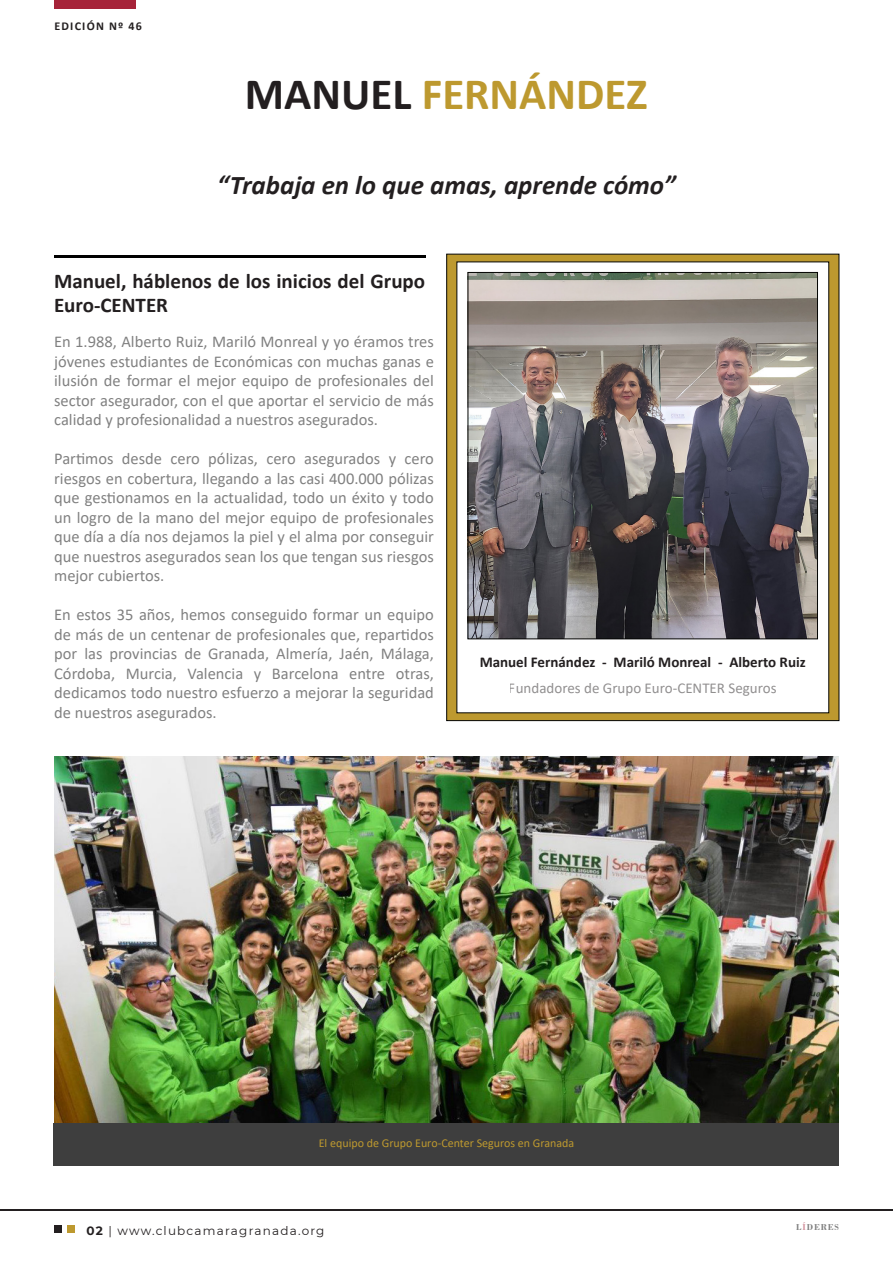
<style>
.page{position:relative;width:893px;height:1263px;background:#fff}
.page>*{position:absolute;margin:0;border:0;box-sizing:border-box;transform-origin:0 0}
.t1{font:700 45px "Calibri";color:#bd992f}
.t2{font:italic 700 27px "Calibri";color:#231f20}
.t3{font:700 21px/24px "Calibri";color:#231f20}
.t4{font:16.5px/19.5px "Calibri";color:#000;text-align:justify}
.t5{font:700 15px "Calibri";color:#231f20}
.t6{font:15px "Calibri";color:#231f20}
.t7{font:12px "Calibri";color:#bd992f}
.t8{font:12px "Montserrat";letter-spacing:.1em;color:#231f20}
.t9{font:700 12px "Calibri";letter-spacing:.1em;color:#231f20}
.t10{font:700 9px "Bodoni";letter-spacing:.1em;color:#000}
.s1{color:#231f20}
.s2{font-weight:700}
.s3{color:#a62339}
</style>
<div class="page">
<div style="left:54px;top:1225px;width:7px;height:7px;background:#231f20"></div>
<div style="left:68px;top:1225px;width:7px;height:7px;background:#bd992f"></div>
<img style="left:54px;top:756px;width:784px;height:367px">
<svg style="left:446px;top:254px;width:393px;height:467px"></svg>
<img style="left:470px;top:274px;width:346px;height:363px">
<div style="left:468px;top:272px;width:350px;height:367px;border:1px solid #040503"></div>
<hr style="left:54px;top:256px;width:371px;height:2px;background:#000">
<div style="left:54px;top:1123px;width:785px;height:43px;background:#3e3e3e"></div>
<div style="left:54px;top:0;width:82px;height:9px;background:#a62339"></div>
<hr style="left:0;top:1209px;width:893px;height:1px;background:#231f20">
<p class="t9" style="left:55px;top:18px;width:89px">EDICIÓN Nº 46</p>
<p class="t1" style="left:245px;top:62px;width:404px"><span class="s1">MANUEL</span> FERNÁNDEZ</p>
<p class="t2" style="left:217px;top:166px;width:460px">“Trabaja en lo que amas, aprende cómo”</p>
<p class="t3" style="left:54px;top:269px;width:373px">Manuel, háblenos de los inicios del Grupo<br>Euro-CENTER</p>
<p class="t4" style="left:54px;top:331px;width:381px">En 1.988, Alberto Ruiz, Mariló Monreal y yo éramos tres jóvenes estudiantes de Económicas con muchas ganas e ilusión de formar el mejor equipo de profesionales del sector asegurador, con el que aportar el servicio de más calidad y profesionalidad a nuestros asegurados.</p>
<p class="t4" style="left:54px;top:448px;width:381px">Partimos desde cero pólizas, cero asegurados y cero riesgos en cobertura, llegando a las casi 400.000 pólizas que gestionamos en la actualidad, todo un éxito y todo un logro de la mano del mejor equipo de profesionales que día a día nos dejamos la piel y el alma por conseguir que nuestros asegurados sean los que tengan sus riesgos mejor cubiertos.</p>
<p class="t4" style="left:54px;top:604px;width:381px">En estos 35 años, hemos conseguido formar un equipo de más de un centenar de profesionales que, repartidos por las provincias de Granada, Almería, Jaén, Málaga, Córdoba, Murcia, Valencia y Barcelona entre otras, dedicamos todo nuestro esfuerzo a mejorar la seguridad de nuestros asegurados.</p>
<p class="t5" style="left:480px;top:652px;width:328px">Manuel Fernández - Mariló Monreal - Alberto Ruiz</p>
<p class="t6" style="left:509px;top:678px;width:269px">Fundadores de Grupo Euro-CENTER Seguros</p>
<p class="t7" style="left:319px;top:1135px;width:257px">El equipo de Grupo Euro-Center Seguros en Granada</p>
<p class="t8" style="left:86px;top:1223px;width:240px"><span class="s2">02</span> | www.clubcamaragranada.org</p>
<p class="t10" style="left:796px;top:1221px;width:44px">L<span class="s3">Í</span>DERES</p>
</div>
